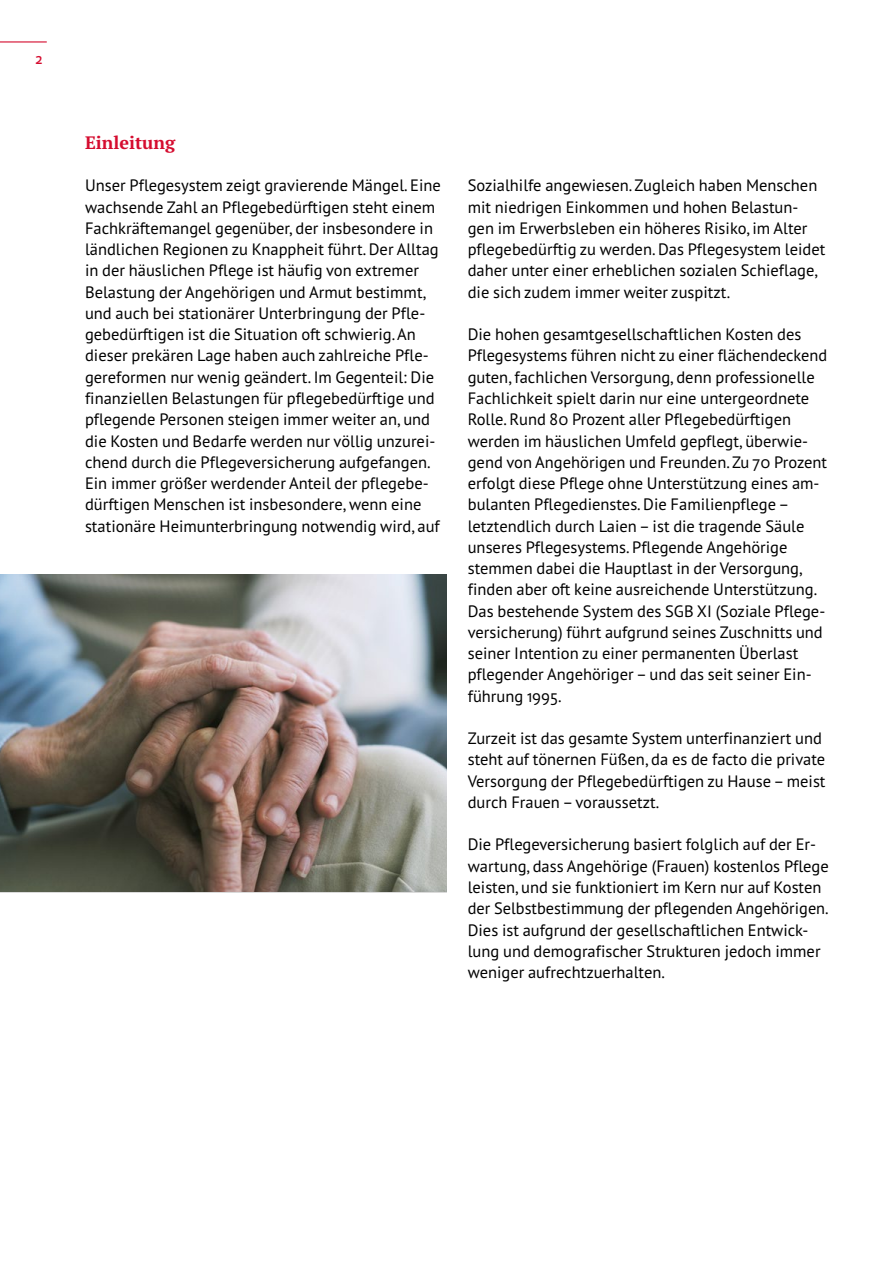
<style>
.page{position:relative;width:893px;height:1263px;background:#fff}
.page>*{position:absolute;margin:0;border:0;box-sizing:border-box;transform-origin:0 0}
.A4_Zwischenüberschrift_rot_12pt{font:700 18px "PT Serif Pro";color:#d50c2f}
.A4_Fließtext_Flattersatz_11pt{font:16.5px/21.3px "PT Sans Pro";color:#000}
.t1{font:600 15px "PT Sans Pro";color:#d50c2f}
</style>
<div class="page">
<hr style="left:0;top:41px;width:47px;height:2px;background:#d50c2f">
<img style="left:0;top:574px;width:446px;height:317px">
<p class="t1" style="left:35px;top:49px;width:9px">2</p>
<p class="A4_Zwischenüberschrift_rot_12pt" style="left:85px;top:130px;width:92px">Einleitung</p>
<p class="A4_Fließtext_Flattersatz_11pt" style="left:85px;top:174px;width:357px">Unser Pflegesystem zeigt gravierende Mängel. Eine wachsende Zahl an Pflegebedürftigen steht einem Fachkräftemangel gegenüber, der insbesondere in ländlichen Regionen zu Knappheit führt. Der Alltag in der häuslichen Pflege ist häufig von extremer Belastung der Angehörigen und Armut bestimmt, und auch bei stationärer Unterbringung der Pfle&shy;gebedürftigen ist die Situation oft schwierig. An dieser prekären Lage haben auch zahlreiche Pfle&shy;gereformen nur wenig geändert. Im Gegenteil: Die finanziellen Belastungen für pflegebedürftige und pflegende Personen steigen immer weiter an, und die Kosten und Bedarfe werden nur völlig unzurei&shy;chend durch die Pflegeversicherung aufgefangen.<br>Ein immer größer werdender Anteil der pflegebe&shy;dürftigen Menschen ist insbesondere, wenn eine stationäre Heimunterbringung notwendig wird, auf</p>
<p class="A4_Fließtext_Flattersatz_11pt" style="left:468px;top:174px;width:359px">Sozialhilfe angewiesen. Zugleich haben Menschen mit niedrigen Einkommen und hohen Belastun&shy;gen im Erwerbsleben ein höheres Risiko, im Alter pflegebedürftig zu werden. Das Pflegesystem leidet daher unter einer erheblichen sozialen Schieflage, die sich zudem immer weiter zuspitzt.</p>
<p class="A4_Fließtext_Flattersatz_11pt" style="left:468px;top:323px;width:361px">Die hohen gesamtgesellschaftlichen Kosten des Pflegesystems führen nicht zu einer flächendeckend guten, fachlichen Versorgung, denn professionelle Fachlichkeit spielt darin nur eine untergeordnete Rolle. Rund 80 Prozent aller Pflegebedürftigen werden im häuslichen Umfeld gepflegt, überwie&shy;gend von Angehörigen und Freunden. Zu 70 Prozent erfolgt diese Pflege ohne Unterstützung eines am&shy;bulanten Pflegedienstes. Die Familienpflege – letztendlich durch Laien – ist die tragende Säule unseres Pflegesystems. Pflegende Angehörige stemmen dabei die Hauptlast in der Versorgung, finden aber oft keine ausreichende Unterstützung.<br>Das bestehende System des SGB XI (Soziale Pflege&shy;versicherung) führt aufgrund seines Zuschnitts und seiner Intention zu einer permanenten Überlast pflegender Angehöriger – und das seit seiner Ein&shy;führung 1995.</p>
<p class="A4_Fließtext_Flattersatz_11pt" style="left:468px;top:727px;width:359px">Zurzeit ist das gesamte System unterfinanziert und steht auf tönernen Füßen, da es de facto die private Versorgung der Pflegebedürftigen zu Hause – meist durch Frauen – voraussetzt.</p>
<p class="A4_Fließtext_Flattersatz_11pt" style="left:468px;top:834px;width:362px">Die Pflegeversicherung basiert folglich auf der Er&shy;wartung, dass Angehörige (Frauen) kostenlos Pflege leisten, und sie funktioniert im Kern nur auf Kosten der Selbstbestimmung der pflegenden Angehörigen.<br>Dies ist aufgrund der gesellschaftlichen Entwick&shy;lung und demografischer Strukturen jedoch immer weniger aufrechtzuerhalten.</p>
</div>
